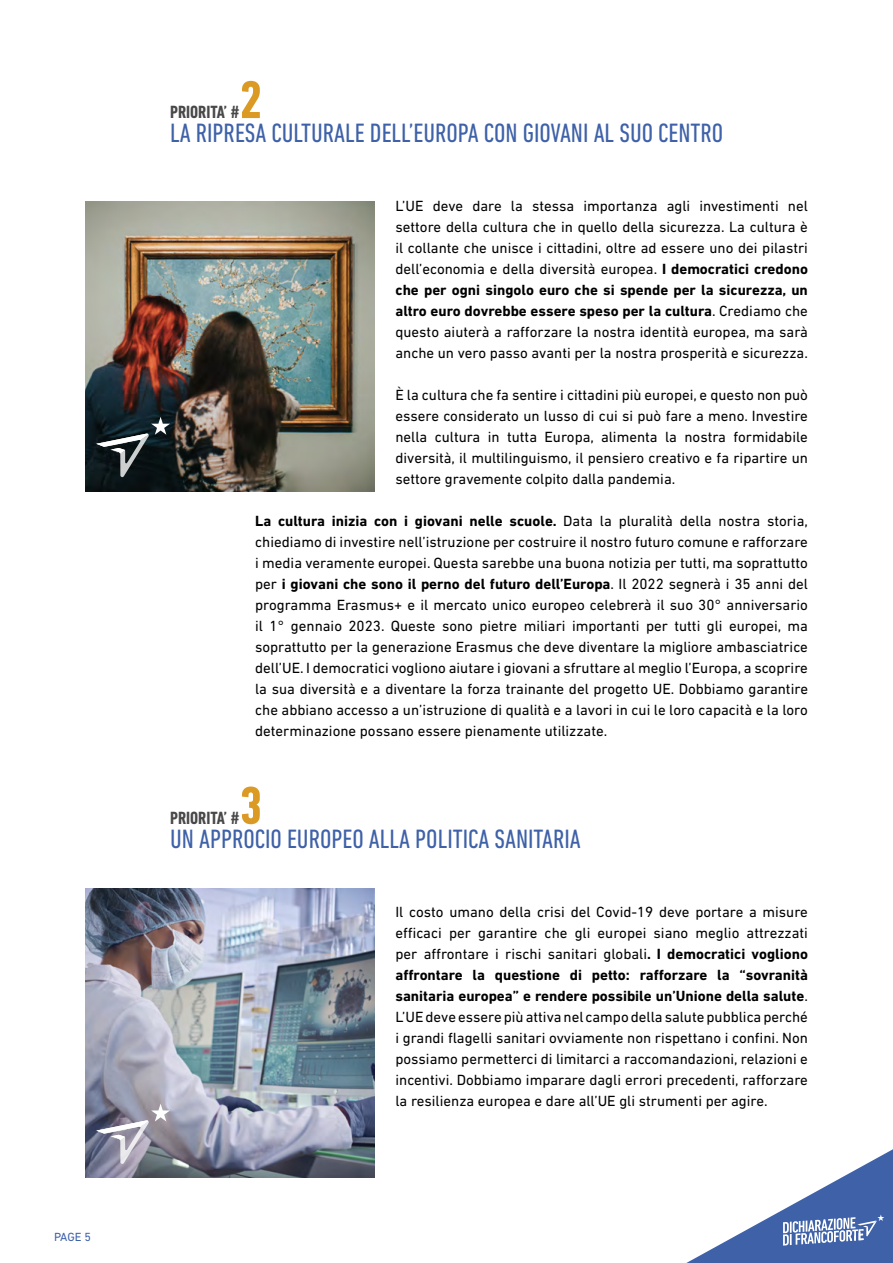
<style>
.page{position:relative;width:893px;height:1263px;background:#fff}
.page>*{position:absolute;margin:0;border:0;box-sizing:border-box;transform-origin:0 0}
.t1{font:700 condensed 54px "DIN Next LT Pro";color:#da9a23}
.t2{font:condensed 27px "DIN Next LT Pro";color:#3e61a8}
.t3{font:700 condensed 18px "DIN Next LT Pro";color:#484848}
.t4{font:15px/21px "DIN Next LT Pro";color:#000;text-align:justify}
.t5{font:12px "DIN Next LT Pro";color:#3e61a8}
.s1{font-weight:700}
</style>
<div class="page">
<svg style="left:686px;top:1149px;width:207px;height:114px"></svg>
<img style="left:85px;top:202px;width:289px;height:289px">
<svg style="left:96px;top:417px;width:74px;height:60px;background:#2d383b"></svg>
<img style="left:85px;top:889px;width:289px;height:289px">
<svg style="left:96px;top:1103px;width:74px;height:61px;background:#9493a1"></svg>
<p class="t5" style="left:54px;top:1230px;width:38px">PAGE 5</p>
<h1 class="t1" style="left:240px;top:69px;width:24px">2</h1>
<h2 class="t2" style="left:170px;top:118px;width:555px">LA RIPRESA CULTURALE DELL’EUROPA CON GIOVANI AL SUO CENTRO</h2>
<p class="t3" style="left:170px;top:102px;width:71px">PRIORITA’ #</p>
<p class="t4" style="left:395px;top:195px;width:414px">L’UE deve dare la stessa importanza agli investimenti nel settore della cultura che in quello della sicurezza. La cultura è il collante che unisce i cittadini, oltre ad essere uno dei pilastri dell’economia e della diversità europea. <span class="s1">I democratici credono che per ogni singolo euro che si spende per la sicurezza, un altro euro dovrebbe essere speso per la cultura</span>. Crediamo che questo aiuterà a rafforzare la nostra identità europea, ma sarà anche un vero passo avanti per la nostra prosperità e sicurezza.</p>
<p class="t4" style="left:395px;top:384px;width:414px">È la cultura che fa sentire i cittadini più europei, e questo non può essere considerato un lusso di cui si può fare a meno. Investire nella cultura in tutta Europa, alimenta la nostra formidabile diversità, il multilinguismo, il pensiero creativo e fa ripartire un settore gravemente colpito dalla pandemia.</p>
<p class="t4" style="left:255px;top:510px;width:554px"><span class="s1">La cultura inizia con i giovani nelle scuole.</span> Data la pluralità della nostra storia, chiediamo di investire nell’istruzione per costruire il nostro futuro comune e rafforzare i media veramente europei. Questa sarebbe una buona notizia per tutti, ma soprattutto per <span class="s1">i giovani che sono il perno del futuro dell’Europa</span>. Il 2022 segnerà i 35 anni del programma Erasmus+ e il mercato unico europeo celebrerà il suo 30° anniversario il 1° gennaio 2023. Queste sono pietre miliari importanti per tutti gli europei, ma soprattutto per la generazione Erasmus che deve diventare la migliore ambasciatrice dell’UE. I democratici vogliono aiutare i giovani a sfruttare al meglio l’Europa, a scoprire la sua diversità e a diventare la forza trainante del progetto UE. Dobbiamo garantire che abbiano accesso a un’istruzione di qualità e a lavori in cui le loro capacità e la loro determinazione possano essere pienamente utilizzate.</p>
<h1 class="t1" style="left:240px;top:775px;width:24px">3</h1>
<h2 class="t2" style="left:170px;top:823px;width:412px">UN APPROCIO EUROPEO ALLA POLITICA SANITARIA</h2>
<p class="t3" style="left:170px;top:807px;width:71px">PRIORITA’ #</p>
<p class="t4" style="left:395px;top:901px;width:414px">Il costo umano della crisi del Covid-19 deve portare a misure efficaci per garantire che gli europei siano meglio attrezzati per affrontare i rischi sanitari globali<span class="s1">. I democratici vogliono affrontare la questione di petto: rafforzare la “sovranità sanitaria europea” e rendere possibile un’Unione della salute</span>.<br>L’UE deve essere più attiva nel campo della salute pubblica perché i grandi flagelli sanitari ovviamente non rispettano i confini. Non possiamo permetterci di limitarci a raccomandazioni, relazioni e incentivi. Dobbiamo imparare dagli errori precedenti, rafforzare la resilienza europea e dare all’UE gli strumenti per agire.</p>
</div>
